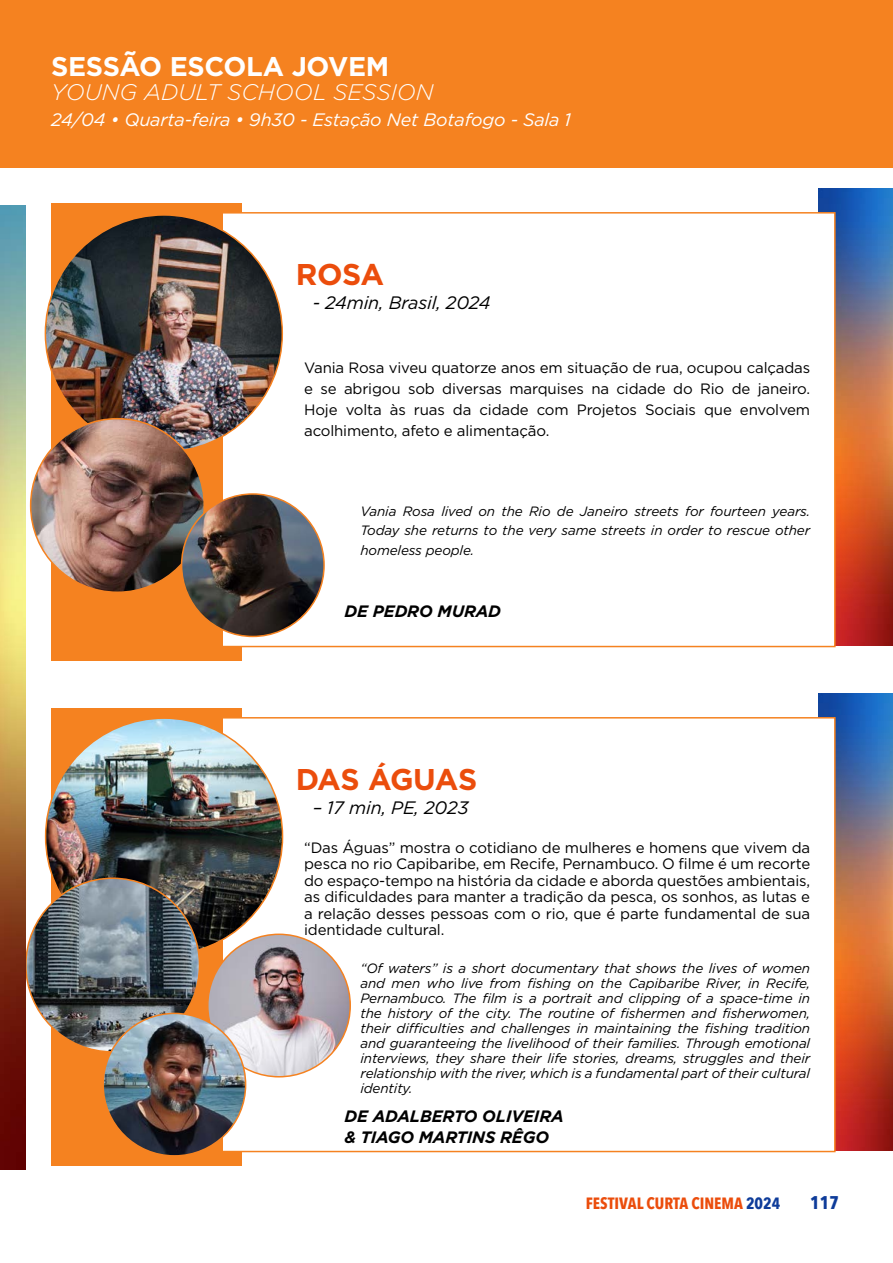
<style>
.page{position:relative;width:893px;height:1263px;background:#fff}
.page>*{position:absolute;margin:0;border:0;box-sizing:border-box;transform-origin:0 0}
.t1{font:700 30px "Gotham";letter-spacing:-.02em;color:#eb4d0c}
.t2{font:700 27px "Gotham";letter-spacing:-.01em;color:#fff}
.t3{font:italic 300 22.5px "Gotham";color:#fff}
.t4{font:700 18.3px "Avenir Next Condensed";color:#0e3c9a}
.t5{font:italic 18px "Gotham";letter-spacing:-.01em;color:#fff}
.t6{font:italic 18px "Gotham";letter-spacing:-.01em;color:#000}
.t7{font:italic 700 16.5px/21px "Gotham";letter-spacing:-.01em;color:#000}
.t8{font:700 16.35px "Avenir Next Condensed";color:#eb4d0c}
.t9{font:15px/16.5px "Gotham";letter-spacing:-.01em;color:#000;text-align:justify}
.t10{font:italic 13.5px/15px "Gotham";letter-spacing:-.01em;color:#000;text-align:justify}
.s1{color:#0e3c9a}
</style>
<div class="page">
<img style="left:819px;top:188px;width:74px;height:458px">
<img style="left:819px;top:693px;width:74px;height:458px">
<div style="left:51px;top:203px;width:191px;height:458px;background:#f58220"></div>
<div style="left:221px;top:212px;width:615px;height:435px;background:#fff;border:2px solid #f58220"></div>
<img style="left:45px;top:215px;width:237px;height:237px;border-radius:118px">
<img style="left:31px;top:419px;width:173px;height:173px;border-radius:87px">
<img style="left:182px;top:494px;width:142px;height:142px;border-radius:71px">
<div style="left:51px;top:708px;width:191px;height:457px;background:#f58220"></div>
<div style="left:221px;top:717px;width:615px;height:435px;background:#fff;border:2px solid #f58220"></div>
<img style="left:46px;top:718px;width:237px;height:237px;border-radius:118px">
<img style="left:26px;top:878px;width:173px;height:174px;border-radius:87px">
<img style="left:208px;top:934px;width:142px;height:143px;border-radius:71px">
<img style="left:103px;top:1013px;width:143px;height:143px;border-radius:71px">
<div style="left:0;top:0;width:893px;height:168px;background:#f58220"></div>
<img style="left:0;top:205px;width:26px;height:964px">
<h2 class="t2" style="left:51px;top:48px;width:340px">SESSÃO ESCOLA JOVEM</h2>
<h3 class="t3" style="left:51px;top:77px;width:384px">YOUNG ADULT SCHOOL SESSION</h3>
<h3 class="t5" style="left:51px;top:108px;width:521px">24/04 • Quarta-feira • 9h30 - Estação Net Botafogo - Sala 1</h3>
<h1 class="t1" style="left:296px;top:254px;width:90px">ROSA</h1>
<h3 class="t6" style="left:313px;top:291px;width:179px">- 24min, Brasil, 2024</h3>
<p class="t9" style="left:304px;top:356px;width:508px;line-height:21px">Vania Rosa viveu quatorze anos em situação de rua, ocupou calçadas e se abrigou sob diversas marquises na cidade do Rio de janeiro.<br>Hoje volta às ruas da cidade com Projetos Sociais que envolvem acolhimento, afeto e alimentação.</p>
<p class="t10" style="left:360px;top:501px;width:451px;line-height:19.5px">Vania Rosa lived on the Rio de Janeiro streets for fourteen years.<br>Today she returns to the very same streets in order to rescue other homeless people.</p>
<p class="t7" style="left:345px;top:600px;width:158px">DE PEDRO MURAD</p>
<h1 class="t1" style="left:296px;top:759px;width:183px">DAS ÁGUAS</h1>
<h3 class="t6" style="left:313px;top:796px;width:157px">– 17 min, PE, 2023</h3>
<p class="t9" style="left:304px;top:839px;width:508px">“Das Águas” mostra o cotidiano de mulheres e homens que vivem da pesca no rio Capibaribe, em Recife, Pernambuco. O filme é um recorte do espaço-tempo na história da cidade e aborda questões ambientais, as dificuldades para manter a tradição da pesca, os sonhos, as lutas e a relação desses pessoas com o rio, que é parte fundamental de sua identidade cultural.</p>
<p class="t10" style="left:360px;top:960px;width:451px">“Of waters” is a short documentary that shows the lives of women and men who live from fishing on the Capibaribe River, in Recife, Pernambuco. The film is a portrait and clipping of a space-time in the history of the city. The routine of fishermen and fisherwomen, their difficulties and challenges in maintaining the fishing tradition and guaranteeing the livelihood of their families. Through emotional interviews, they share their life stories, dreams, struggles and their relationship with the river, which is a fundamental part of their cultural identity.</p>
<p class="t7" style="left:345px;top:1105px;width:221px">DE ADALBERTO OLIVEIRA &amp; TIAGO MARTINS RÊGO</p>
<p class="t8" style="left:586px;top:1193px;width:196px">FESTIVAL CURTA CINEMA <span class="s1">2024</span></p>
<h3 class="t4" style="left:810px;top:1191px;width:30px">117</h3>
</div>
